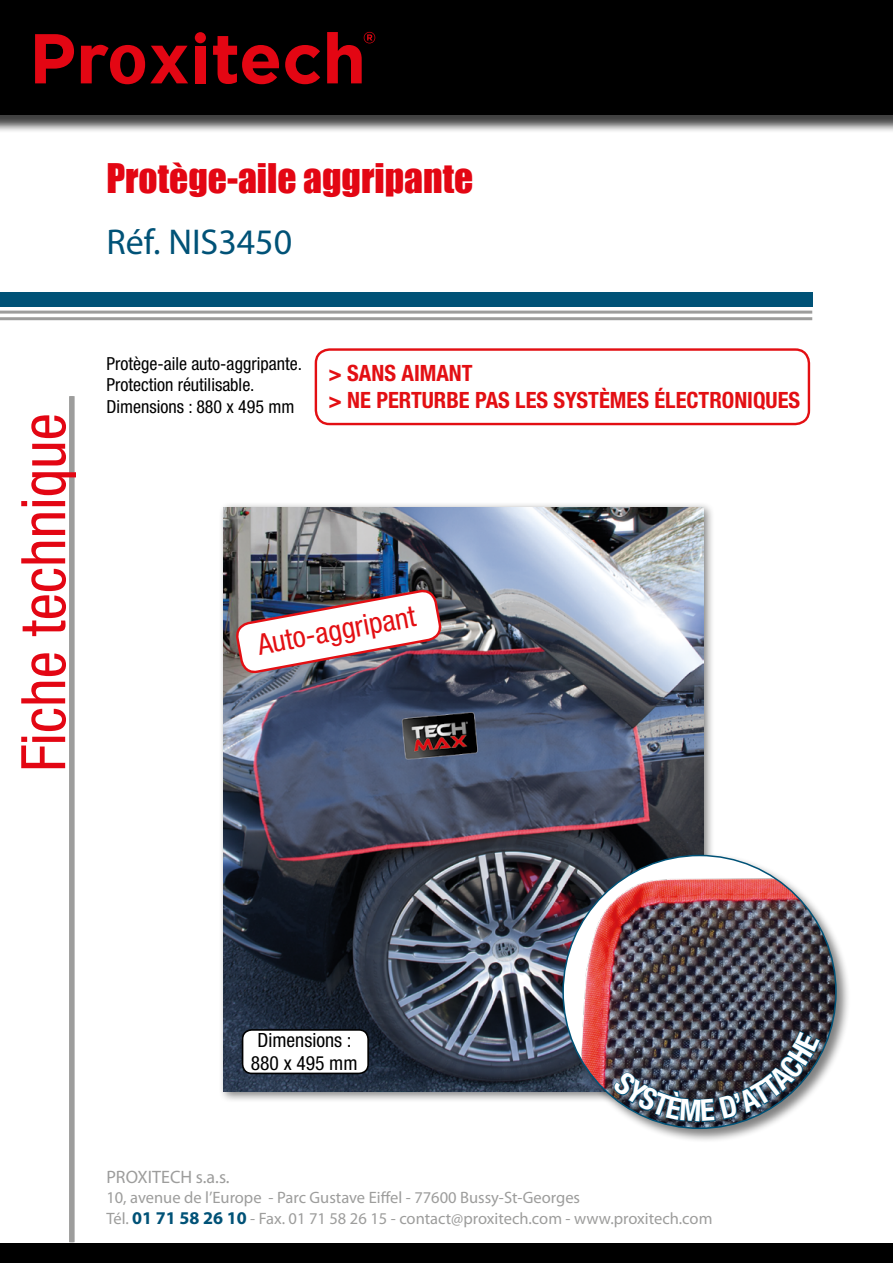
<style>
.page{position:relative;width:893px;height:1263px;background:#fff}
.page>*{position:absolute;margin:0;border:0;box-sizing:border-box;transform-origin:0 0}
.t1{font:condensed 61.5px "Helvetica Neue LT Std";color:#e30613}
.t2{font:37.5px "Impact";color:#e30613}
.t3{font:36px "Myriad Pro";color:#005277}
.t4{font:condensed 28.95px "Helvetica Neue LT Std";color:#e30f13}
.t5{font:700 condensed 22.5px/27px "Helvetica Neue LT Std";color:#e30f13}
.t6{font:condensed 19.65px/23.5px "Helvetica Neue LT Std";color:#000;text-align:center}
.t7{font:condensed 18px/21.6px "Helvetica Neue LT Std";color:#000}
.t8{font:18px "Myriad Pro";color:#9d9d9c}
.t9{font:16.5px/21.6px "Myriad Pro";color:#9d9d9c}
.s1{font-weight:700;font-size:18px;color:#005277}
</style>
<div class="page">
<div style="left:0;top:292px;width:812px;height:15px;background:#005277"></div>
<hr style="left:0;top:311px;width:812px;height:3px;background:#9d9d9c">
<hr style="left:0;top:317px;width:812px;height:3px;background:#9d9d9c">
<div style="left:70px;top:396px;width:5px;height:846px;background:#c1c1c1"></div>
<div style="left:219px;top:502px;width:496px;height:600px;background:#000;opacity:.5"></div>
<img style="left:223px;top:507px;width:480px;height:584px">
<img style="left:235px;top:576px;width:207px;height:111px">
<div style="left:315px;top:348px;width:495px;height:77px;border:2px solid #e30f13;border-radius:14px"></div>
<div style="left:243px;top:1030px;width:125px;height:43px;background:#fff;border-radius:9px"></div>
<div style="left:242px;top:1029px;width:127px;height:45px;border:2px solid #000;border-radius:9px"></div>
<div style="left:560px;top:852px;width:291px;height:291px;background:#000;opacity:.5"></div>
<img style="left:563px;top:855px;width:273px;height:273px;border-radius:136px">
<div style="left:69px;top:396px;width:5px;height:846px;background:#9d9d9c"></div>
<div style="left:0;top:1243px;width:893px;height:20px;background:#000"></div>
<div style="left:0;top:0;width:893px;height:133px;background:#000;opacity:.75"></div>
<div style="left:0;top:0;width:893px;height:114px;background:#000"></div>
<svg style="left:35px;top:34px;width:39px;height:49px"></svg>
<div style="left:195px;top:46px;width:11px;height:37px;background:#e30613"></div>
<svg style="left:213px;top:36px;width:66px;height:48px"></svg>
<svg style="left:285px;top:45px;width:35px;height:39px"></svg>
<svg style="left:81px;top:44px;width:107px;height:40px"></svg>
<svg style="left:327px;top:32px;width:48px;height:51px"></svg>
<div style="left:195px;top:32px;width:11px;height:11px;background:#e30613;border-radius:50%"></div>
<img style="left:612px;top:1030px;width:209px;height:107px">
<h2 class="t2" style="left:106px;top:150px;width:368px">Protège-aile aggripante</h2>
<h3 class="t3" style="left:106px;top:219px;width:187px">Réf. NIS3450</h3>
<h1 class="t1" style="left:8px;top:772px;width:360px;rotate:-90deg">Fiche technique</h1>
<p class="t7" style="left:106px;top:352px;width:197px">Protège-aile auto-aggripante.<br>Protection réutilisable.<br>Dimensions : 880 x 495 mm</p>
<h3 class="t5" style="left:328px;top:359px;width:473px">&gt; SANS AIMANT<br>&gt; NE PERTURBE PAS LES SYSTÈMES ÉLECTRONIQUES</h3>
<h3 class="t4" style="left:255px;top:628px;width:162px;rotate:-10deg">Auto-aggripant</h3>
<p class="t6" style="left:251px;top:1028px;width:108px">Dimensions :<br>880 x 495 mm</p>
<p class="t8" style="left:106px;top:1166px;width:125px">PROXITECH s.a.s.</p>
<p class="t9" style="left:106px;top:1186px;width:607px">10, avenue de l’Europe - Parc Gustave Eiffel - 77600 Bussy-St-Georges<br>Tél. <span class="s1">01 71 58 26 10</span> - Fax. 01 71 58 26 15 - contact@proxitech.com - www.proxitech.com</p>
</div>
